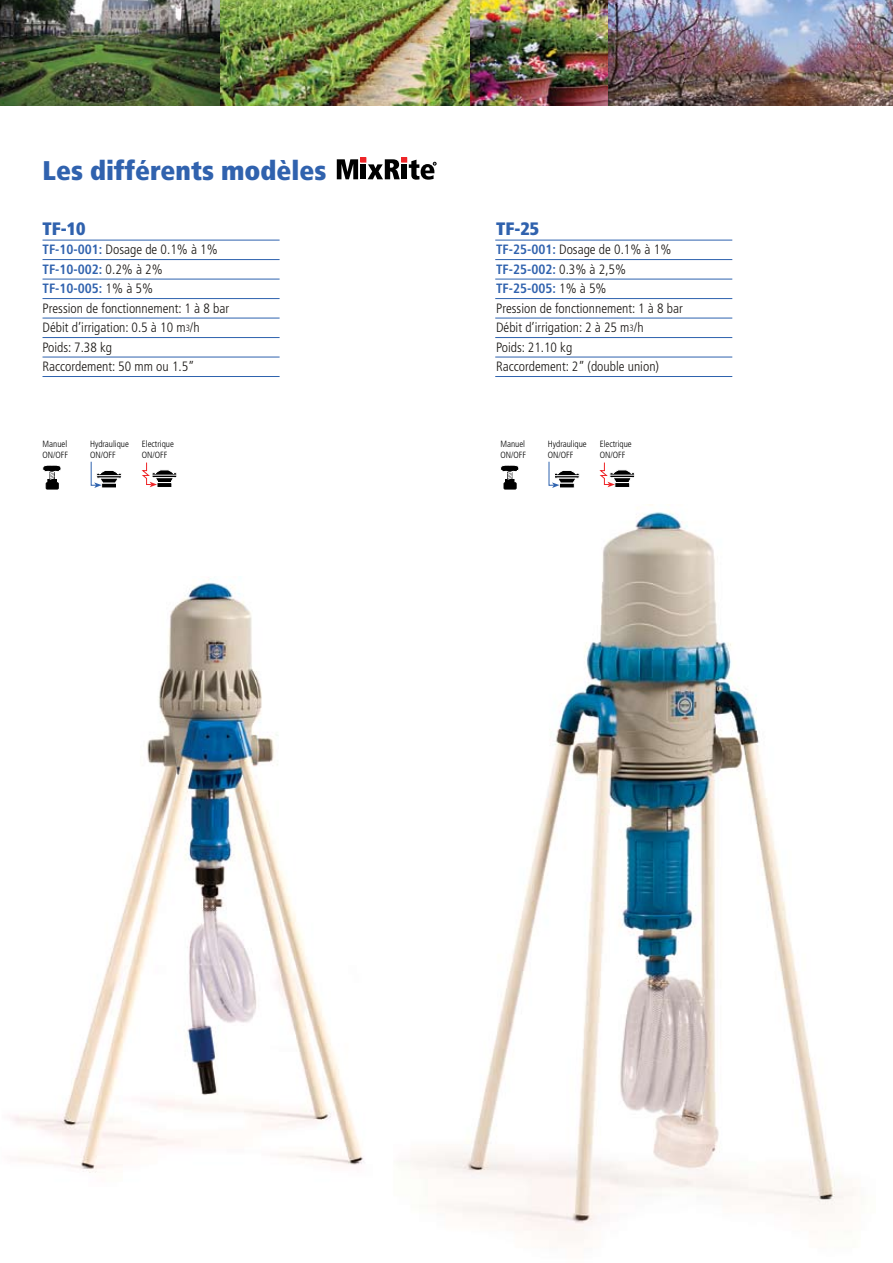
<style>
.page{position:relative;width:893px;height:1263px;background:#fff}
.page>*{position:absolute;margin:0;border:0;box-sizing:border-box;transform-origin:0 0}
.t1{font:900 condensed 27px "Frutiger";color:#3062ae}
.t2{font:900 condensed 18px "Frutiger";color:#3062ae}
.t3{font:300 condensed 13.5px/19.5px "Frutiger";color:#191613}
.t4{font:300 condensed 9px/10.8px "Frutiger";color:#000}
.s1{font-weight:700;color:#3062ae}
.s2{font-size:9px}
</style>
<div class="page">
<img style="left:607px;top:0;width:286px;height:105px">
<img style="left:220px;top:0;width:387px;height:105px">
<img style="left:0;top:0;width:220px;height:105px">
<img style="left:401px;top:508px;width:453px;height:733px">
<img style="left:12px;top:578px;width:352px;height:595px">
<svg style="left:337px;top:158px;width:99px;height:22px"></svg>
<hr style="left:43px;top:240px;width:237px;height:1px;background:#2e62ae">
<div style="left:46px;top:483px;width:12px;height:6px;background:#000"></div>
<div style="left:46px;top:483px;width:12px;height:6px;border:1px solid #000"></div>
<svg style="left:42px;top:465px;width:19px;height:17px"></svg>
<div style="left:157px;top:482px;width:15px;height:6px;border:1px solid #fff"></div>
<svg style="left:141px;top:462px;width:36px;height:25px"></svg>
<svg style="left:90px;top:461px;width:32px;height:27px"></svg>
<div style="left:504px;top:483px;width:12px;height:6px;background:#000"></div>
<div style="left:504px;top:483px;width:12px;height:6px;border:1px solid #000"></div>
<svg style="left:500px;top:465px;width:19px;height:17px"></svg>
<div style="left:615px;top:482px;width:15px;height:6px;border:1px solid #fff"></div>
<svg style="left:599px;top:462px;width:36px;height:25px"></svg>
<svg style="left:548px;top:461px;width:32px;height:27px"></svg>
<hr style="left:43px;top:259px;width:237px;height:1px;background:#2e62ae">
<hr style="left:43px;top:279px;width:237px;height:1px;background:#2e62ae">
<hr style="left:43px;top:298px;width:237px;height:1px;background:#2e62ae">
<hr style="left:43px;top:318px;width:237px;height:1px;background:#2e62ae">
<hr style="left:43px;top:357px;width:237px;height:1px;background:#2e62ae">
<hr style="left:43px;top:337px;width:237px;height:1px;background:#2e62ae">
<hr style="left:43px;top:376px;width:237px;height:1px;background:#2e62ae">
<hr style="left:495px;top:240px;width:237px;height:1px;background:#2e62ae">
<hr style="left:495px;top:259px;width:237px;height:1px;background:#2e62ae">
<hr style="left:495px;top:279px;width:237px;height:1px;background:#2e62ae">
<hr style="left:495px;top:298px;width:237px;height:1px;background:#2e62ae">
<hr style="left:495px;top:318px;width:237px;height:1px;background:#2e62ae">
<hr style="left:495px;top:357px;width:237px;height:1px;background:#2e62ae">
<hr style="left:495px;top:337px;width:237px;height:1px;background:#2e62ae">
<hr style="left:495px;top:376px;width:237px;height:1px;background:#2e62ae">
<h1 class="t1" style="left:43px;top:154px;width:285px">Les différents modèles</h1>
<h2 class="t2" style="left:43px;top:218px;width:45px">TF-10</h2>
<p class="t3" style="left:43px;top:240px;width:188px"><span class="s1">TF-10-001:</span> Dosage de 0.1% à 1%<br><span class="s1">TF-10-002:</span> 0.2% à 2%<br><span class="s1">TF-10-005:</span> 1% à 5%<br>Pression de fonctionnement: 1 à 8 bar<br>Débit d’irrigation: 0.5 à 10 m<span class="s2">3</span>/h<br>Poids: 7.38 kg<br>Raccordement: 50 mm ou 1.5”</p>
<h2 class="t2" style="left:496px;top:218px;width:45px">TF-25</h2>
<p class="t3" style="left:496px;top:240px;width:188px"><span class="s1">TF-25-001:</span> Dosage de 0.1% à 1%<br><span class="s1">TF-25-002:</span> 0.3% à 2,5%<br><span class="s1">TF-25-005:</span> 1% à 5%<br>Pression de fonctionnement: 1 à 8 bar<br>Débit d’irrigation: 2 à 25 m<span class="s2">3</span>/h<br>Poids: 21.10 kg<br>Raccordement: 2” (double union)</p>
<p class="t4" style="left:43px;top:439px;width:27px">Manuel<br>ON/OFF</p>
<p class="t4" style="left:90px;top:439px;width:40px">Hydraulique<br>ON/OFF</p>
<p class="t4" style="left:142px;top:439px;width:34px">Electrique<br>ON/OFF</p>
<p class="t4" style="left:500px;top:439px;width:27px">Manuel<br>ON/OFF</p>
<p class="t4" style="left:548px;top:439px;width:40px">Hydraulique<br>ON/OFF</p>
<p class="t4" style="left:600px;top:439px;width:34px">Electrique<br>ON/OFF</p>
</div>
